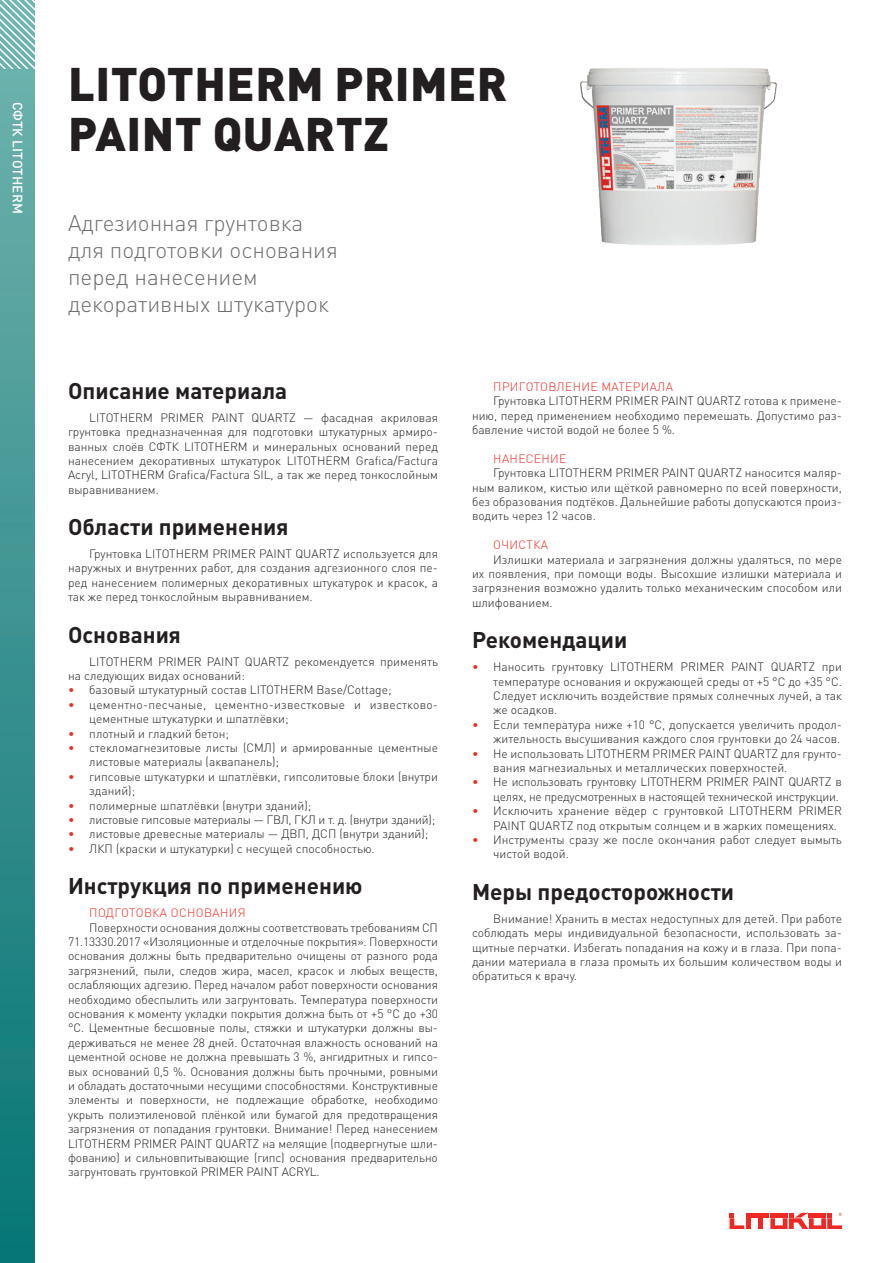
<style>
.page{position:relative;width:893px;height:1263px;background:#fff}
.page>*{position:absolute;margin:0;border:0;box-sizing:border-box;transform-origin:0 0}
.Название_продукта{font:900 46.5px/49.5px "DIN Pro";letter-spacing:.01em;color:#231f20}
.Заголовок{font:700 22.5px "DIN Pro";color:#231f20}
.Аннотация{font:300 22.5px/27px "DIN Pro";color:#6c6d70}
.Группа_продуктов{font:500 13.5px "DIN Pro";letter-spacing:.01em;color:#fff}
.Основной_текст{font:300 12px/14.4px "DIN Pro";color:#231f20;text-align:justify}
.Основной_текст-2{font:300 12px/14.4px "DIN Pro";letter-spacing:-.02em;color:#231f20;text-align:right}
.Основной_текст-3{font:300 12px/14.4px "DIN Pro";letter-spacing:.02em;color:#231f20}
.Подзаголовок{font:300 12px "DIN Pro";letter-spacing:.03em;color:#ee2823}
.s1{color:#ee2823}
</style>
<div class="page">
<hr style="left:752px;top:1213px;width:17px;height:4px;background:#ee2823">
<div style="left:758px;top:1218px;width:5px;height:11px;background:#ee2823"></div>
<svg style="left:730px;top:1213px;width:20px;height:16px"></svg>
<svg style="left:770px;top:1213px;width:72px;height:16px"></svg>
<div style="left:0;top:0;width:34px;height:1263px;background:linear-gradient(to bottom,#73b3af,#067574)"></div>
<svg style="left:0;top:0;width:34px;height:68px;background:#96c9c5"></svg>
<img style="left:580px;top:68px;width:197px;height:177px">
<p class="Группа_продуктов" style="left:27px;top:102px;width:113px;rotate:90deg">СФТК LITOTHERM</p>
<p class="Название_продукта" style="left:68px;top:58px;width:441px">LITOTHERM PRIMER<br>PAINT QUARTZ</p>
<p class="Аннотация" style="left:68px;top:209px;width:271px">Адгезионная грунтовка для подготовки основания перед нанесением декоративных штукатурок</p>
<p class="Заголовок" style="left:68px;top:375px;width:221px">Описание материала</p>
<p class="Основной_текст" style="left:68px;top:410px;width:371px;text-indent:21px">LITOTHERM PRIMER PAINT QUARTZ — фасадная акриловая грунтовка предназначенная для подготовки штукатурных армиро&shy;ванных слоёв СФТК LITOTHERM и минеральных оснований перед нанесением декоративных штукатурок LITOTHERM Grafica/Factura Acryl, LITOTHERM Grafica/Factura SIL, а так же перед тонкослойным выравниванием.</p>
<p class="Заголовок" style="left:68px;top:512px;width:222px">Области применения</p>
<p class="Основной_текст" style="left:68px;top:546px;width:371px;text-indent:21px">Грунтовка LITOTHERM PRIMER PAINT QUARTZ используется для наружных и внутренних работ, для создания адгезионного слоя пе&shy;ред нанесением полимерных декоративных штукатурок и красок, а так же перед тонкослойным выравниванием.</p>
<p class="Заголовок" style="left:68px;top:619px;width:114px">Основания</p>
<p class="Основной_текст" style="left:68px;top:653px;width:371px;text-indent:21px">LITOTHERM PRIMER PAINT QUARTZ рекомендуется применять на следующих видах оснований:</p>
<p class="Основной_текст" style="left:68px;top:682px;width:325px"><span class="s1">•</span> базовый штукатурный состав LITOTHERM Base/Cottage;</p>
<p class="Основной_текст-3" style="left:89px;top:697px;width:350px;text-indent:-21px"><span class="s1">•</span> цементно-песчаные, цементно-известковые и известково&shy;цементные штукатурки и шпатлёвки;</p>
<p class="Основной_текст" style="left:68px;top:725px;width:162px"><span class="s1">•</span> плотный и гладкий бетон;</p>
<p class="Основной_текст" style="left:89px;top:740px;width:350px;text-indent:-21px"><span class="s1">•</span> стекломагнезитовые листы (СМЛ) и армированные цементные листовые материалы (аквапанель);</p>
<p class="Основной_текст" style="left:89px;top:769px;width:350px;text-indent:-21px"><span class="s1">•</span> гипсовые штукатурки и шпатлёвки, гипсолитовые блоки (внутри зданий);</p>
<p class="Основной_текст" style="left:68px;top:797px;width:245px"><span class="s1">•</span> полимерные шпатлёвки (внутри зданий);</p>
<p class="Основной_текст-2" style="left:68px;top:812px;width:369px"><span class="s1">•</span> листовые гипсовые материалы — ГВЛ, ГКЛ и т. д. (внутри зданий);</p>
<p class="Основной_текст" style="left:68px;top:826px;width:362px"><span class="s1">•</span> листовые древесные материалы — ДВП, ДСП (внутри зданий);</p>
<p class="Основной_текст" style="left:68px;top:841px;width:308px"><span class="s1">•</span> ЛКП (краски и штукатурки) с несущей способностью.</p>
<p class="Заголовок" style="left:68px;top:871px;width:296px">Инструкция по применению</p>
<p class="Подзаголовок" style="left:89px;top:905px;width:158px">ПОДГОТОВКА ОСНОВАНИЯ</p>
<p class="Основной_текст" style="left:68px;top:919px;width:371px;text-indent:21px">Поверхности основания должны соответствовать требованиям СП 71.13330.2017 «Изоляционные и отделочные покрытия». Поверхности основания должны быть предварительно очищены от разного рода загрязнений, пыли, следов жира, масел, красок и любых веществ, ослабляющих адгезию. Перед началом работ поверхности основания необходимо обеспылить или загрунтовать. Температура поверхности основания к моменту укладки покрытия должна быть от +5 °С до +30 °С. Цементные бесшовные полы, стяжки и штукатурки должны вы&shy;держиваться не менее 28 дней. Остаточная влажность оснований на цементной основе не должна превышать 3 %, ангидритных и гипсо&shy;вых оснований 0,5 %. Основания должны быть прочными, ровными и обладать достаточными несущими способностями. Конструктивные элементы и поверхности, не подлежащие обработке, необходимо укрыть полиэтиленовой плёнкой или бумагой для предотвращения загрязнения от попадания грунтовки. Внимание! Перед нанесением LITOTHERM PRIMER PAINT QUARTZ на мелящие (подвергнутые шли&shy;фованию) и сильновпитывающие (гипс) основания предварительно загрунтовать грунтовкой PRIMER PAINT ACRYL.</p>
<p class="Подзаголовок" style="left:493px;top:378px;width:181px">ПРИГОТОВЛЕНИЕ МАТЕРИАЛА</p>
<p class="Основной_текст" style="left:472px;top:393px;width:371px;text-indent:21px">Грунтовка LITOTHERM PRIMER PAINT QUARTZ готова к примене&shy;нию, перед применением необходимо перемешать. Допустимо раз&shy;бавление чистой водой не более 5 %.</p>
<p class="Подзаголовок" style="left:493px;top:450px;width:75px">НАНЕСЕНИЕ</p>
<p class="Основной_текст" style="left:472px;top:465px;width:371px;text-indent:21px">Грунтовка LITOTHERM PRIMER PAINT QUARTZ наносится маляр&shy;ным валиком, кистью или щёткой равномерно по всей поверхности, без образования подтёков. Дальнейшие работы допускаются произ&shy;водить через 12 часов.</p>
<p class="Подзаголовок" style="left:493px;top:537px;width:56px">ОЧИСТКА</p>
<p class="Основной_текст" style="left:472px;top:552px;width:371px;text-indent:21px">Излишки материала и загрязнения должны удаляться, по мере их появления, при помощи воды. Высохшие излишки материала и загрязнения возможно удалить только механическим способом или шлифованием.</p>
<p class="Заголовок" style="left:472px;top:625px;width:157px">Рекомендации</p>
<p class="Основной_текст" style="left:493px;top:659px;width:350px;text-indent:-21px"><span class="s1">•</span> Наносить грунтовку LITOTHERM PRIMER PAINT QUARTZ при температуре основания и окружающей среды от +5 °С до +35 °С.<br>Следует исключить воздействие прямых солнечных лучей, а так же осадков.</p>
<p class="Основной_текст" style="left:472px;top:717px;width:371px;text-align:right"><span class="s1">•</span> Если температура ниже +10 °С, допускается увеличить продол&shy;жительность высушивания каждого слоя грунтовки до 24 часов.</p>
<p class="Основной_текст" style="left:493px;top:745px;width:350px;text-indent:-21px"><span class="s1">•</span> Не использовать LITOTHERM PRIMER PAINT QUARTZ для грунто&shy;вания магнезиальных и металлических поверхностей.</p>
<p class="Основной_текст-2" style="left:472px;top:774px;width:371px"><span class="s1">•</span> Не использовать грунтовку LITOTHERM PRIMER PAINT QUARTZ в целях, не предусмотренных в настоящей технической инструкции.</p>
<p class="Основной_текст" style="left:493px;top:803px;width:350px;text-indent:-21px"><span class="s1">•</span> Исключить хранение вёдер с грунтовкой LITOTHERM PRIMER<br>PAINT QUARTZ под открытым солнцем и в жарких помещениях.</p>
<p class="Основной_текст" style="left:493px;top:832px;width:350px;text-indent:-21px"><span class="s1">•</span> Инструменты сразу же после окончания работ следует вымыть чистой водой.</p>
<p class="Заголовок" style="left:472px;top:876px;width:264px">Меры предосторожности</p>
<p class="Основной_текст" style="left:472px;top:911px;width:371px;text-indent:21px">Внимание! Хранить в местах недоступных для детей. При работе соблюдать меры индивидуальной безопасности, использовать за&shy;щитные перчатки. Избегать попадания на кожу и в глаза. При попа&shy;дании материала в глаза промыть их большим количеством воды и обратиться к врачу.</p>
</div>
